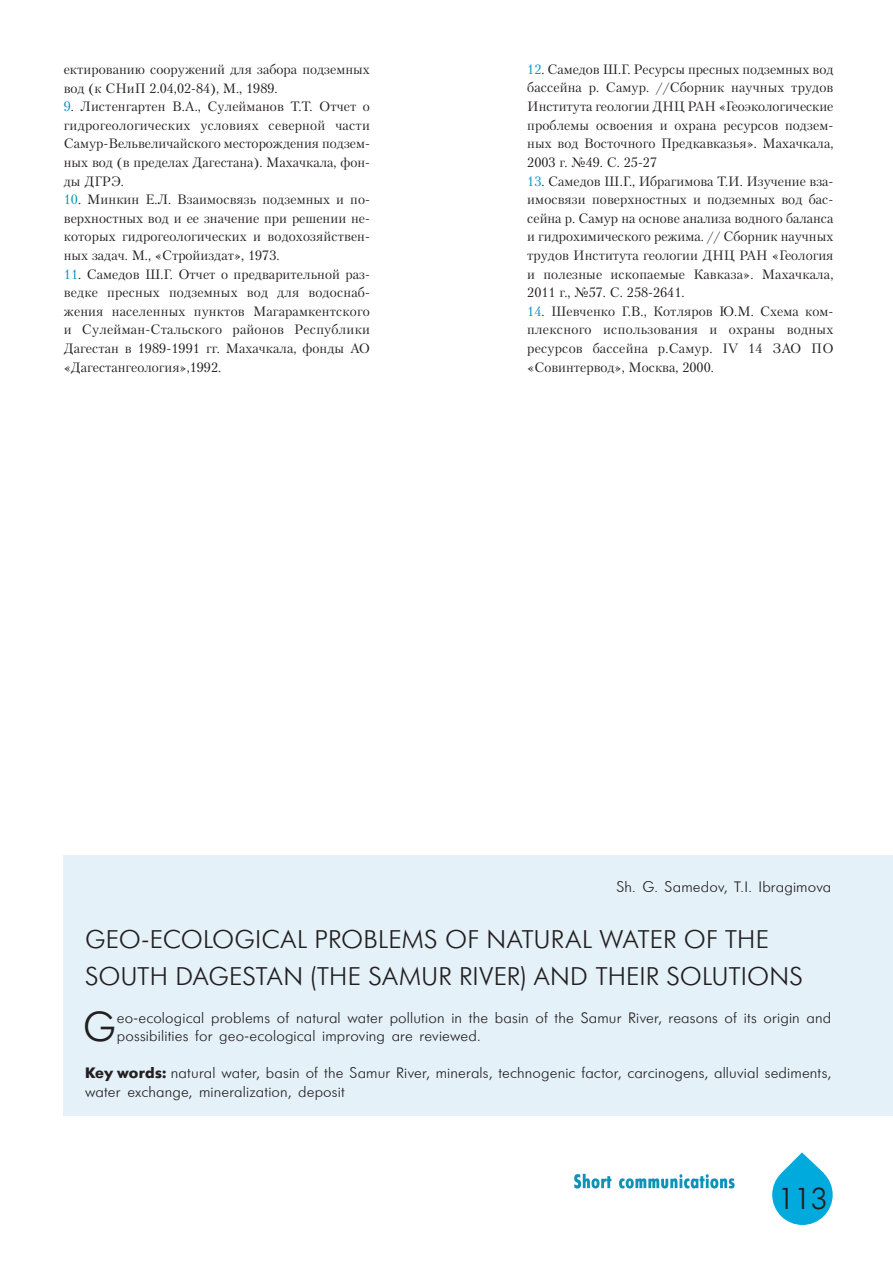
<style>
.page{position:relative;width:893px;height:1263px;background:#fff}
.page>*{position:absolute;margin:0;border:0;box-sizing:border-box;transform-origin:0 0}
.t1{font:41.55px "Futuris Cyrillic";color:#231f20}
.t2{font:30px "Futuris Cyrillic";color:#231f20}
.t3{font:25.5px/37.2px "Futuris C";letter-spacing:.01em;color:#231f20}
.t4{font:15px/18.6px "Futuris";letter-spacing:.01em;color:#231f20}
.t5{font:15px/18.6px "Futuris Cyrillic";letter-spacing:.01em;color:#231f20}
.t6{font:13.5px/18.6px "Petersburg C";letter-spacing:.005em;color:#231f20;text-align:justify}
.s1{color:#0094c1}
.s2{font-style:italic}
.s3{font-family:"Futuris C";font-weight:700}
</style>
<div class="page">
<svg style="left:574px;top:1174px;width:160px;height:14px"></svg>
<svg style="left:772px;top:1152px;width:61px;height:73px"></svg>
<div style="left:64px;top:855px;width:829px;height:260px;background:#e4f1f8"></div>
<p class="t6" style="left:64px;top:60px;width:308px">ектированию сооружений для забора подземных вод (к СНиП 2.04,02-84), М., 1989.</p>
<p class="t6" style="left:64px;top:97px;width:308px"><span class="s1">9</span><span class="s2">.</span> Листенгартен В.А., Сулейманов Т.Т. Отчет о гидрогеологических условиях северной части Самур-Вельвеличайского месторождения подзем&shy;ных вод (в пределах Дагестана). Махачкала, фон&shy;ды ДГРЭ.</p>
<p class="t6" style="left:64px;top:190px;width:308px"><span class="s1">10</span><span class="s2">.</span> Минкин Е.Л. Взаимосвязь подземных и по&shy;верхностных вод и ее значение при решении не&shy;которых гидрогеологических и водохозяйствен&shy;ных задач. М., «Стройиздат», 1973.</p>
<p class="t6" style="left:64px;top:264px;width:308px"><span class="s1">11</span><span class="s2">.</span> Самедов Ш.Г. Отчет о предварительной раз&shy;ведке пресных подземных вод для водоснаб&shy;жения населенных пунктов Магарамкентского и Сулейман-Стальского районов Республики Дагестан в 1989-1991 гг. Махачкала, фонды АО «Дагестангеология»,1992.</p>
<p class="t6" style="left:527px;top:60px;width:308px"><span class="s1">12</span><span class="s2">.</span> Самедов Ш.Г. Ресурсы пресных подземных вод бассейна р. Самур. //Сборник научных трудов Института геологии ДНЦ РАН «Геоэкологические проблемы освоения и охрана ресурсов подзем&shy;ных вод Восточного Предкавказья». Махачкала, 2003 г. №49. С. 25-27</p>
<p class="t6" style="left:527px;top:171px;width:308px"><span class="s1">13</span><span class="s2">.</span> Самедов Ш.Г., Ибрагимова Т.И. Изучение вза&shy;имосвязи поверхностных и подземных вод бас&shy;сейна р. Самур на основе анализа водного баланса и гидрохимического режима. // Сборник научных трудов Института геологии ДНЦ РАН «Геология и полезные ископаемые Кавказа». Махачкала, 2011 г., №57. С. 258-2641.</p>
<p class="t6" style="left:527px;top:302px;width:308px"><span class="s1">14</span><span class="s2">.</span> Шевченко Г.В., Котляров Ю.М. Схема ком&shy;плексного использования и охраны водных ресурсов бассейна р.Самур. IV 14 ЗАО ПО «Совинтервод», Москва, 2000.</p>
<p class="t4" style="left:616px;top:878px;width:216px">Sh. G. Samedov, T.I. Ibragimova</p>
<h3 class="t3" style="left:85px;top:921px;width:719px">GEO-ECOLOGICAL PROBLEMS OF NATURAL WATER OF THE<br>SOUTH DAGESTAN (THE SAMUR RIVER) AND THEIR SOLUTIONS</h3>
<h1 class="t1" style="left:83px;top:1006px;width:35px">G</h1>
<p class="t5" style="left:117px;top:1008px;width:716px">eo-ecological problems of natural water pollution in the basin of the Samur River, reasons of its origin and possibilities for geo-ecological improving are reviewed.</p>
<p class="t4" style="left:85px;top:1064px;width:748px"><span class="s3">Key words:</span> natural water, basin of the Samur River, minerals, technogenic factor, carcinogens, alluvial sediments, water exchange, mineralization, deposit</p>
<h2 class="t2" style="left:778px;top:1183px;width:51px">113</h2>
</div>
